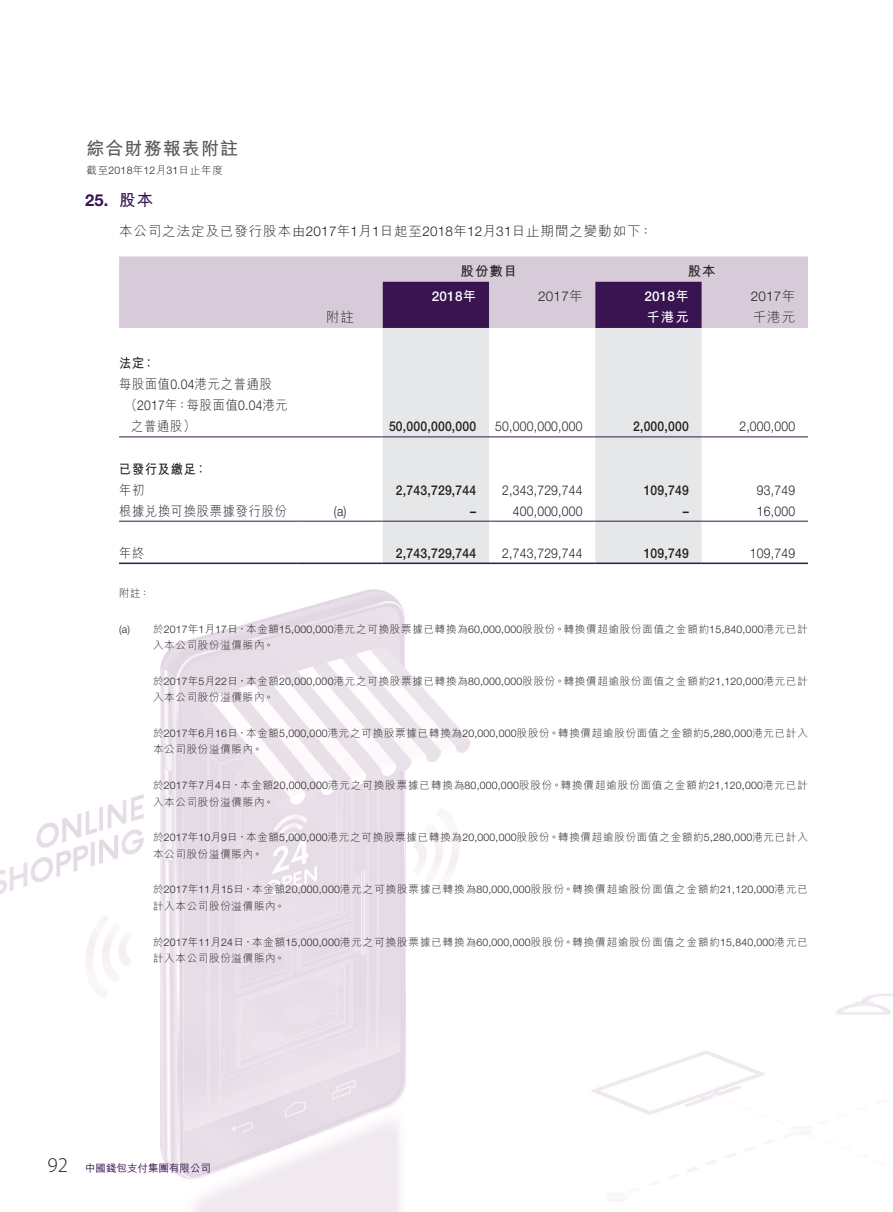
<style>
.page{position:relative;width:893px;height:1212px;background:#fff}
.page>*{position:absolute;margin:0;border:0;box-sizing:border-box;transform-origin:0 0}
.t1{font:700 18px "M Hei HK";letter-spacing:.06em;color:#57585a}
.t2{font:700 16.5px "Helvetica Neue LT Std";color:#381451}
.t3{font:300 13.5px "Helvetica Neue LT Std";letter-spacing:.02em;color:#231f20;scale:.9 1}
.t4{font:500 13.5px "Helvetica Neue LT Std";letter-spacing:.02em;color:#231f20;scale:.9 1}
.t5{font:300 13.5px "M Hei HK";letter-spacing:.07em;color:#231f20;scale:.9 1}
.t6{font:300 13.5px "M Hei HK";letter-spacing:.07em;color:#231f20}
.t7{font:500 13.5px "Helvetica Neue LT Std";letter-spacing:.02em;color:#fff}
.t8{font:300 13.5px "Helvetica Neue LT Std";letter-spacing:.02em;color:#231f20}
.t9{font:700 13.5px "M Hei HK";letter-spacing:.07em;color:#231f20;scale:.9 1}
.t10{font:700 13.5px "M Hei HK";letter-spacing:.07em;color:#231f20}
.t11{font:700 13.5px "M Hei HK";color:#fff}
.t12{font:300 10.5px/16.5px "M Hei HK";letter-spacing:.075em;color:#231f20}
.t13{font:500 10.5px "M Hei HK";color:#381451}
.s1{font-family:"Helvetica Neue LT Std"}
.s2{font-family:"M Hei HK"}
.s3{font-family:"M Hei HK";font-weight:700}
.s4{font-family:"Myriad Pro";font-weight:300;font-size:21px;color:#231f20}
</style>
<div class="page">
<img style="left:0;top:437px;width:893px;height:775px">
<div style="left:119px;top:256px;width:689px;height:72px;background:#d7cbda"></div>
<svg style="left:383px;top:282px;width:319px;height:46px;background:#6d517e"></svg>
<svg style="left:383px;top:328px;width:319px;height:234px;fill:#e6e7e9"></svg>
<hr style="left:119px;top:436px;width:179px;height:1px;background:#381451">
<hr style="left:298px;top:436px;width:85px;height:1px;background:#381451">
<hr style="left:383px;top:436px;width:106px;height:1px;background:#381451">
<hr style="left:489px;top:436px;width:106px;height:1px;background:#381451">
<hr style="left:595px;top:436px;width:107px;height:1px;background:#381451">
<hr style="left:702px;top:436px;width:106px;height:1px;background:#381451">
<hr style="left:119px;top:521px;width:179px;height:1px;background:#381451">
<hr style="left:298px;top:521px;width:85px;height:1px;background:#381451">
<hr style="left:383px;top:521px;width:106px;height:1px;background:#381451">
<hr style="left:489px;top:521px;width:106px;height:1px;background:#381451">
<hr style="left:595px;top:521px;width:107px;height:1px;background:#381451">
<hr style="left:702px;top:521px;width:106px;height:1px;background:#381451">
<hr style="left:119px;top:562px;width:179px;height:2px;background:#381451">
<hr style="left:298px;top:562px;width:85px;height:2px;background:#381451">
<hr style="left:383px;top:562px;width:106px;height:2px;background:#381451">
<hr style="left:489px;top:562px;width:106px;height:2px;background:#381451">
<hr style="left:595px;top:562px;width:107px;height:2px;background:#381451">
<hr style="left:702px;top:562px;width:106px;height:2px;background:#381451">
<h1 class="t1" style="left:86px;top:136px;width:153px">綜合財務報表附註</h1>
<p class="t12" style="left:86px;top:162px;width:138px">截至<span class="s1">2018</span>年<span class="s1">12</span>月<span class="s1">31</span>日止年度</p>
<h2 class="t2" style="left:85px;top:190px;width:70px">25. <span class="s2">股本</span></h2>
<p class="t6" style="left:119px;top:224px;width:535px">本公司之法定及已發行股本由<span class="s1">2017</span>年<span class="s1">1</span>月<span class="s1">1</span>日起至<span class="s1">2018</span>年<span class="s1">12</span>月<span class="s1">31</span>日止期間之變動如下：</p>
<p class="t10" style="left:461px;top:261px;width:58px">股份數目</p>
<p class="t10" style="left:688px;top:261px;width:29px">股本</p>
<p class="t7" style="left:432px;top:288px;width:46px">2018<span class="s3">年</span></p>
<p class="t8" style="left:538px;top:288px;width:46px">2017<span class="s2">年</span></p>
<p class="t7" style="left:644px;top:288px;width:46px">2018<span class="s3">年</span></p>
<p class="t8" style="left:751px;top:288px;width:46px">2017<span class="s2">年</span></p>
<p class="t6" style="left:326px;top:310px;width:29px">附註</p>
<p class="t11" style="left:646px;top:307px;width:44px">千港元</p>
<p class="t6" style="left:753px;top:310px;width:44px">千港元</p>
<p class="t9" style="left:119px;top:353px;width:41px">法定：</p>
<p class="t5" style="left:119px;top:377px;width:171px">每股面值<span class="s1">0.04</span>港元之普通股</p>
<p class="t5" style="left:125px;top:398px;width:182px">（<span class="s1">2017</span>年：每股面值<span class="s1">0.04</span>港元</p>
<p class="t5" style="left:131px;top:419px;width:73px">之普通股）</p>
<p class="t4" style="left:389px;top:418px;width:98px">50,000,000,000</p>
<p class="t3" style="left:495px;top:418px;width:98px">50,000,000,000</p>
<p class="t4" style="left:633px;top:418px;width:63px">2,000,000</p>
<p class="t3" style="left:739px;top:418px;width:63px">2,000,000</p>
<p class="t9" style="left:119px;top:459px;width:99px">已發行及繳足：</p>
<p class="t5" style="left:119px;top:483px;width:29px">年初</p>
<p class="t4" style="left:396px;top:482px;width:91px">2,743,729,744</p>
<p class="t3" style="left:502px;top:481px;width:91px">2,343,729,744</p>
<p class="t4" style="left:644px;top:482px;width:52px">109,749</p>
<p class="t3" style="left:757px;top:481px;width:44px">93,749</p>
<p class="t5" style="left:119px;top:504px;width:188px">根據兌換可換股票據發行股份</p>
<p class="t3" style="left:334px;top:502px;width:15px">(a)</p>
<p class="t4" style="left:470px;top:503px;width:8px">–</p>
<p class="t3" style="left:513px;top:502px;width:79px">400,000,000</p>
<p class="t4" style="left:683px;top:503px;width:8px">–</p>
<p class="t3" style="left:757px;top:502px;width:44px">16,000</p>
<p class="t5" style="left:119px;top:546px;width:29px">年終</p>
<p class="t4" style="left:396px;top:545px;width:91px">2,743,729,744</p>
<p class="t3" style="left:502px;top:545px;width:91px">2,743,729,744</p>
<p class="t4" style="left:644px;top:545px;width:52px">109,749</p>
<p class="t3" style="left:750px;top:545px;width:52px">109,749</p>
<p class="t12" style="left:119px;top:585px;width:33px">附註：</p>
<p class="t12" style="left:153px;top:620px;width:656px;text-indent:-34px"><span class="s1">(a)</span> 於<span class="s1">2017</span>年<span class="s1">1</span>月<span class="s1">17</span>日，本金額<span class="s1">15,000,000</span>港元之可換股票據已轉換為<span class="s1">60,000,000</span>股股份。轉換價超逾股份面值之金額約<span class="s1">15,840,000</span>港元已計入本公司股份溢價賬內。</p>
<p class="t12" style="left:153px;top:672px;width:656px">於<span class="s1">2017</span>年<span class="s1">5</span>月<span class="s1">22</span>日，本金額<span class="s1">20,000,000</span>港元之可換股票據已轉換為<span class="s1">80,000,000</span>股股份。轉換價超逾股份面值之金額約<span class="s1">21,120,000</span>港元已計入本公司股份溢價賬內。</p>
<p class="t12" style="left:153px;top:725px;width:656px">於<span class="s1">2017</span>年<span class="s1">6</span>月<span class="s1">16</span>日，本金額<span class="s1">5,000,000</span>港元之可換股票據已轉換為<span class="s1">20,000,000</span>股股份。轉換價超逾股份面值之金額約<span class="s1">5,280,000</span>港元已計入本公司股份溢價賬內。</p>
<p class="t12" style="left:153px;top:777px;width:656px">於<span class="s1">2017</span>年<span class="s1">7</span>月<span class="s1">4</span>日，本金額<span class="s1">20,000,000</span>港元之可換股票據已轉換為<span class="s1">80,000,000</span>股股份。轉換價超逾股份面值之金額約<span class="s1">21,120,000</span>港元已計入本公司股份溢價賬內。</p>
<p class="t12" style="left:153px;top:829px;width:656px">於<span class="s1">2017</span>年<span class="s1">10</span>月<span class="s1">9</span>日，本金額<span class="s1">5,000,000</span>港元之可換股票據已轉換為<span class="s1">20,000,000</span>股股份。轉換價超逾股份面值之金額約<span class="s1">5,280,000</span>港元已計入本公司股份溢價賬內。</p>
<p class="t12" style="left:153px;top:881px;width:656px">於<span class="s1">2017</span>年<span class="s1">11</span>月<span class="s1">15</span>日，本金額<span class="s1">20,000,000</span>港元之可換股票據已轉換為<span class="s1">80,000,000</span>股股份。轉換價超逾股份面值之金額約<span class="s1">21,120,000</span>港元已計入本公司股份溢價賬內。</p>
<p class="t12" style="left:153px;top:933px;width:656px">於<span class="s1">2017</span>年<span class="s1">11</span>月<span class="s1">24</span>日，本金額<span class="s1">15,000,000</span>港元之可換股票據已轉換為<span class="s1">60,000,000</span>股股份。轉換價超逾股份面值之金額約<span class="s1">15,840,000</span>港元已計入本公司股份溢價賬內。</p>
<p class="t13" style="left:48px;top:1160px;width:165px"><span class="s4">92</span> 中國錢包支付集團有限公司</p>
</div>
